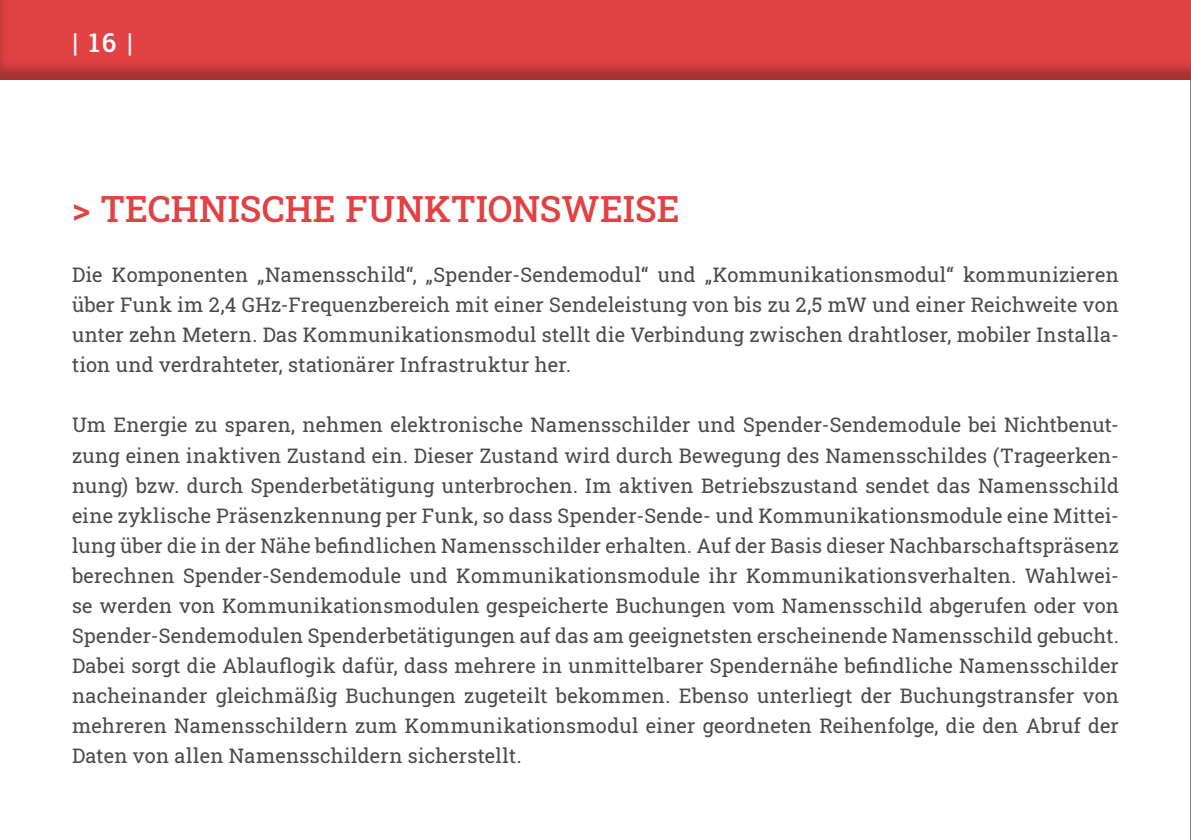
<style>
.page{position:relative;width:1191px;height:840px;background:#fff}
.page>*{position:absolute;margin:0;border:0;box-sizing:border-box;transform-origin:0 0}
.t1{font:36px "Roboto Slab";color:#e14243}
.t2{font:26px "Roboto Slab";color:#fff}
.t3{font:20px/30px "Roboto Slab";letter-spacing:.015em;color:#4a4a49;text-align:justify}
</style>
<div class="page">
<hr style="left:1190px;top:1px;width:1px;height:838px;background:#000">
<div style="left:0;top:0;width:1191px;height:82px;background:#000;opacity:.26"></div>
<h2 class="t2" style="left:73px;top:24px;width:62px">| 16 |</h2>
<h1 class="t1" style="left:72px;top:184px;width:609px">&gt; TECHNISCHE FUNKTIONSWEISE</h1>
<p class="t3" style="left:72px;top:259px;width:1048px">Die Komponenten „Namensschild“, „Spender-Sendemodul“ und „Kommunikationsmodul“ kommunizieren über Funk im 2,4 GHz-Frequenzbereich mit einer Sendeleistung von bis zu 2,5 mW und einer Reichweite von unter zehn Metern. Das Kommunikationsmodul stellt die Verbindung zwischen drahtloser, mobiler Installa&shy;tion und verdrahteter, stationärer Infrastruktur her.</p>
<p class="t3" style="left:72px;top:409px;width:1048px">Um Energie zu sparen, nehmen elektronische Namensschilder und Spender-Sendemodule bei Nichtbenut&shy;zung einen inaktiven Zustand ein. Dieser Zustand wird durch Bewegung des Namensschildes (Trageerken&shy;nung) bzw. durch Spenderbetätigung unterbrochen. Im aktiven Betriebszustand sendet das Namensschild eine zyklische Präsenzkennung per Funk, so dass Spender-Sende- und Kommunikationsmodule eine Mittei&shy;lung über die in der Nähe befindlichen Namensschilder erhalten. Auf der Basis dieser Nachbarschaftspräsenz berechnen Spender-Sendemodule und Kommunikationsmodule ihr Kommunikationsverhalten. Wahlwei&shy;se werden von Kommunikationsmodulen gespeicherte Buchungen vom Namensschild abgerufen oder von Spender-Sendemodulen Spenderbetätigungen auf das am geeignetsten erscheinende Namensschild gebucht.<br>Dabei sorgt die Ablauflogik dafür, dass mehrere in unmittelbarer Spendernähe befindliche Namensschilder nacheinander gleichmäßig Buchungen zugeteilt bekommen. Ebenso unterliegt der Buchungstransfer von mehreren Namensschildern zum Kommunikationsmodul einer geordneten Reihenfolge, die den Abruf der Daten von allen Namensschildern sicherstellt.</p>
</div>
